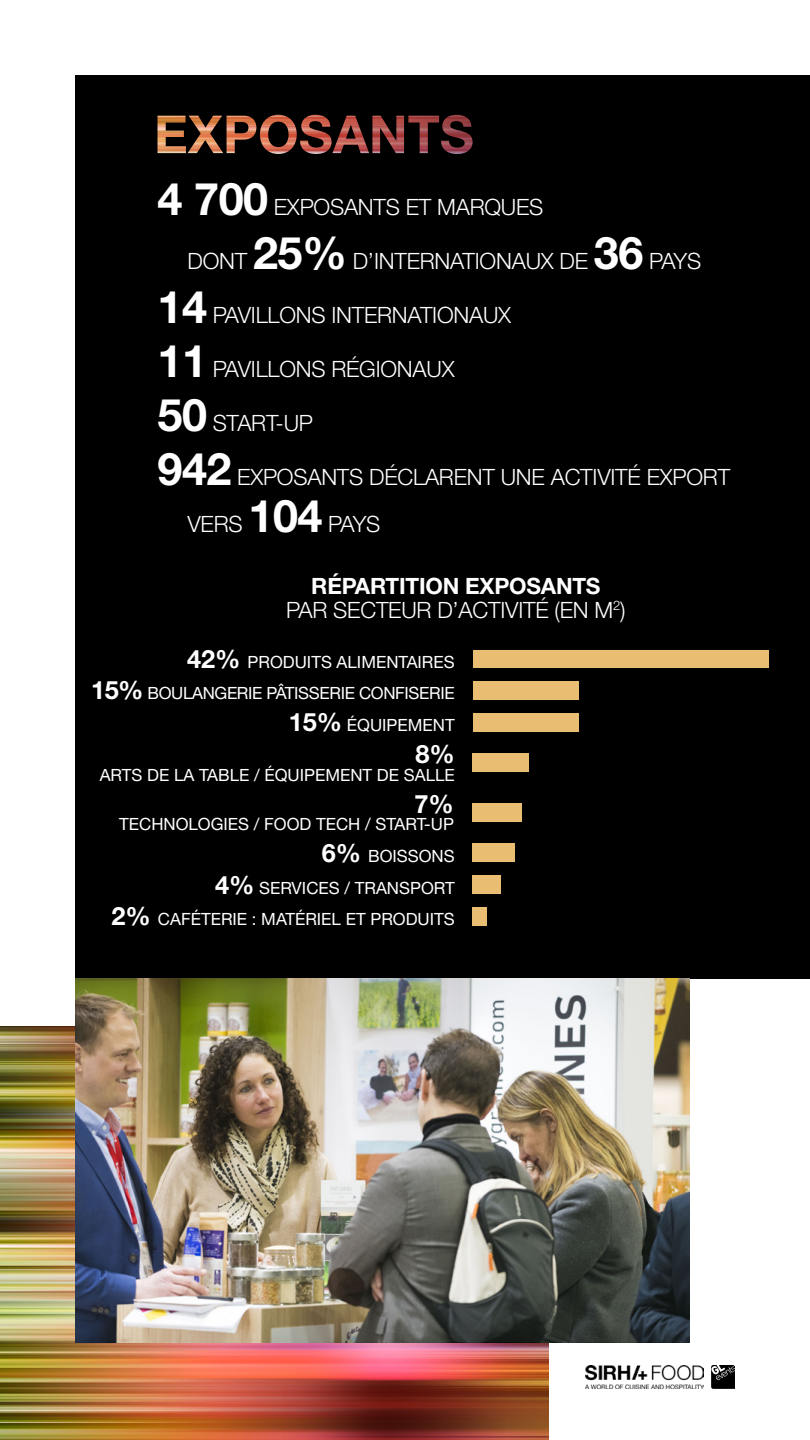
<style>
.page{position:relative;width:810px;height:1440px;background:#fff}
.page>*{position:absolute;margin:0;border:0;box-sizing:border-box;transform-origin:0 0}
.t1{font:700 25.35px "Helvetica Neue LT Std";color:#fff}
.t2{font:300 22.5px/46.5px "Helvetica Neue LT Std";letter-spacing:-.01em;color:#fff}
.t3{font:16.88px/31.6px "Helvetica Neue LT Std";color:#fff;text-align:right}
.t4{font:16.88px "Helvetica Neue LT Std";letter-spacing:-.02em;color:#fff}
.s1{font-family:"Helvetica Neue LT Pro";font-weight:700;font-size:45px}
.s2{font-weight:700}
.s3{font-weight:700;font-size:25.35px}
</style>
<div class="page">
<img style="left:0;top:1026px;width:549px;height:414px">
<div style="left:75px;top:75px;width:735px;height:904px;background:#000"></div>
<img style="left:158px;top:115px;width:315px;height:39px">
<img style="left:75px;top:979px;width:614px;height:363px">
<div style="left:473px;top:907px;width:14px;height:18px;background:#e9bd72"></div>
<div style="left:473px;top:876px;width:28px;height:18px;background:#e9bd72"></div>
<div style="left:473px;top:844px;width:42px;height:18px;background:#e9bd72"></div>
<div style="left:473px;top:803px;width:49px;height:18px;background:#e9bd72"></div>
<div style="left:473px;top:754px;width:56px;height:18px;background:#e9bd72"></div>
<div style="left:473px;top:713px;width:105px;height:18px;background:#e9bd72"></div>
<div style="left:473px;top:681px;width:105px;height:18px;background:#e9bd72"></div>
<div style="left:473px;top:650px;width:295px;height:17px;background:#e9bd72"></div>
<img style="left:585px;top:1365px;width:118px;height:24px">
<svg style="left:711px;top:1365px;width:24px;height:24px"></svg>
<p class="t2" style="left:158px;top:184px;width:387px"><span class="s1">4 700</span> EXPOSANTS ET MARQUES</p>
<p class="t2" style="left:187px;top:238px;width:515px">DONT <span class="s1">25%</span> D’INTERNATIONAUX DE <span class="s1">36</span> PAYS</p>
<p class="t2" style="left:158px;top:292px;width:355px"><span class="s1">14</span> PAVILLONS INTERNATIONAUX</p>
<p class="t2" style="left:158px;top:346px;width:299px"><span class="s1">11</span> PAVILLONS RÉGIONAUX</p>
<p class="t2" style="left:158px;top:400px;width:157px"><span class="s1">50</span> START-UP</p>
<p class="t2" style="left:187px;top:454px;width:544px;text-indent:-30px"><span class="s1">942</span> EXPOSANTS DÉCLARENT UNE ACTIVITÉ EXPORT<br>VERS <span class="s1">104</span> PAYS</p>
<p class="t2" style="left:286px;top:573px;width:341px;line-height:24px;text-align:center"><span class="s2">RÉPARTITION EXPOSANTS<br></span>PAR SECTEUR D’ACTIVITÉ (EN M<sup>2</sup>)</p>
<p class="t3" style="left:187px;top:645px;width:269px"><span class="s3">42%</span> PRODUITS ALIMENTAIRES</p>
<p class="t4" style="left:91px;top:683px;width:365px"><span class="s3">15%</span> BOULANGERIE PÂTISSERIE CONFISERIE</p>
<p class="t3" style="left:289px;top:709px;width:167px"><span class="s3">15%</span> ÉQUIPEMENT</p>
<p class="t1" style="left:415px;top:739px;width:41px">8%</p>
<p class="t3" style="left:100px;top:758px;width:357px">ARTS DE LA TABLE / ÉQUIPEMENT DE SALLE</p>
<p class="t1" style="left:415px;top:788px;width:41px">7%</p>
<p class="t3" style="left:119px;top:807px;width:337px;line-height:32px">TECHNOLOGIES / FOOD TECH / START-UP<br><span class="s3">6%</span> BOISSONS</p>
<p class="t3" style="left:111px;top:872px;width:345px"><span class="s3">4%</span> SERVICES / TRANSPORT<br><span class="s3">2%</span> CAFÉTERIE : MATÉRIEL ET PRODUITS</p>
</div>
